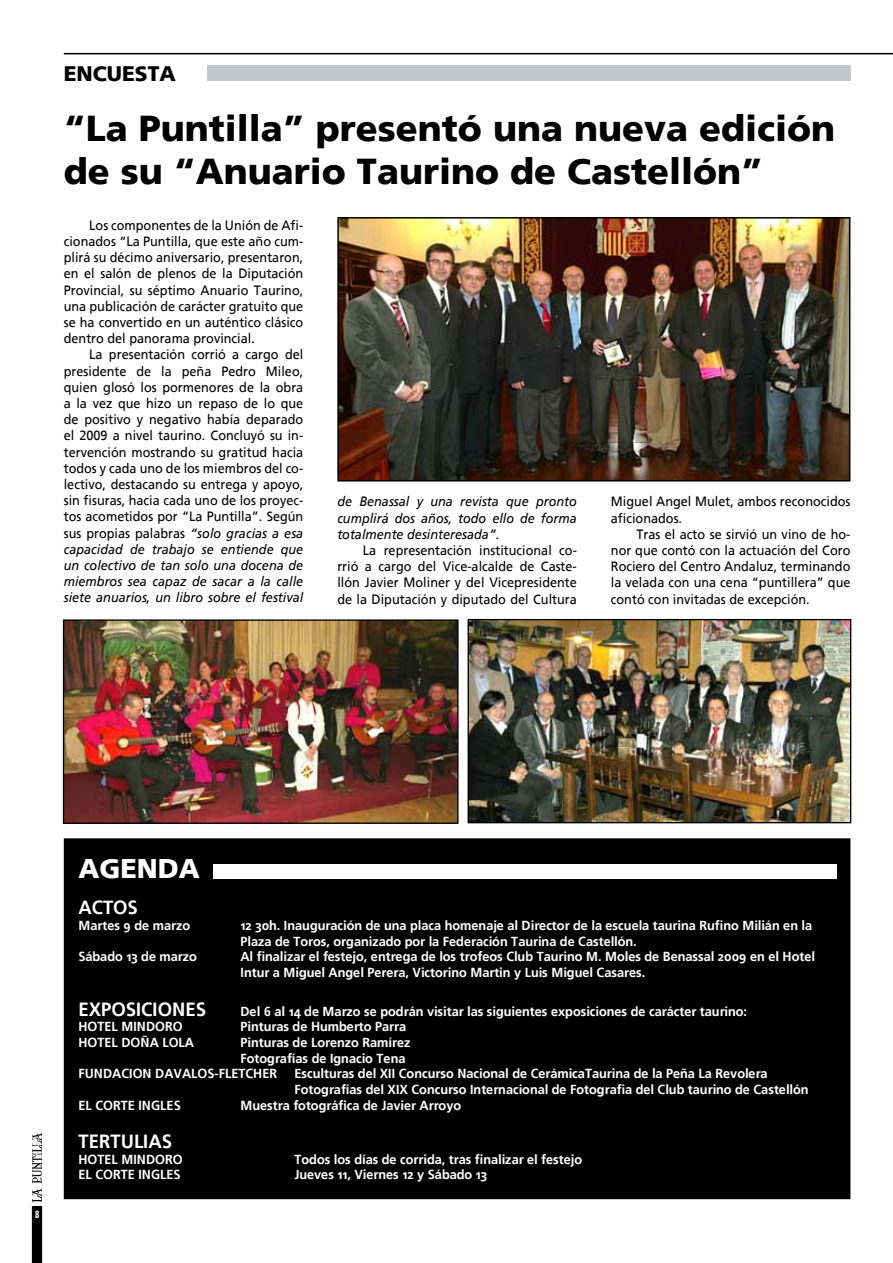
<style>
.page{position:relative;width:893px;height:1263px;background:#fff}
.page>*{position:absolute;margin:0;border:0;box-sizing:border-box;transform-origin:0 0}
.t1{font:900 36px/43.2px "Frutiger";color:#000}
.t2{font:900 27px "Frutiger";color:#fff}
.t3{font:900 21px "Frutiger";color:#000}
.t4{font:700 19.05px "Frutiger Linotype";color:#fff}
.t5{font:700 18.9px "Frutiger Linotype";color:#fff}
.t6{font:13.5px/16.2px "Frutiger";color:#000;text-align:justify;scale:.94 1}
.t7{font:italic 13.5px/16.2px "Frutiger";color:#000;text-align:justify;scale:.94 1}
.t8{font:700 13.05px/15.6px "Frutiger Linotype";color:#fff}
.t9{font:900 10.5px "Frutiger";color:#fff;scale:.65 1}
.s1{font-style:italic}
</style>
<div class="page">
<hr style="left:64px;top:53px;width:829px;height:1px;background:#000">
<svg style="left:31px;top:1132px;width:12px;height:131px"></svg>
<div style="left:207px;top:66px;width:643px;height:15px;background:#c6c7c8"></div>
<div style="left:65px;top:840px;width:784px;height:358px;background:#000"></div>
<div style="left:64px;top:838px;width:786px;height:361px;border:3px solid #000"></div>
<div style="left:213px;top:864px;width:624px;height:14px;background:#fff"></div>
<img style="left:340px;top:220px;width:507px;height:258px">
<div style="left:337px;top:217px;width:513px;height:264px;border:2px solid #000"></div>
<img style="left:65px;top:621px;width:392px;height:201px">
<div style="left:63px;top:619px;width:396px;height:205px;border:1px solid #000"></div>
<img style="left:470px;top:621px;width:379px;height:200px">
<div style="left:468px;top:619px;width:383px;height:204px;border:1px solid #000"></div>
<h3 class="t3" style="left:64px;top:61px;width:114px">ENCUESTA</h3>
<h1 class="t1" style="left:64px;top:106px;width:773px">“La Puntilla” presentó una nueva edición de su “Anuario Taurino de Castellón”</h1>
<p class="t6" style="left:64px;top:217px;width:256px;text-indent:26px">Los componentes de la Unión de Afi&shy;cionados “La Puntilla, que este año cum&shy;plirá su décimo aniversario, presentaron, en el salón de plenos de la Diputación Provincial, su séptimo Anuario Taurino, una publicación de carácter gratuito que se ha convertido en un auténtico clásico dentro del panorama provincial.</p>
<p class="t6" style="left:64px;top:346px;width:256px;text-indent:26px">La presentación corrió a cargo del presidente de la peña Pedro Mileo, quien glosó los pormenores de la obra a la vez que hizo un repaso de lo que de positivo y negativo había deparado el 2009 a nivel taurino. Concluyó su in&shy;tervención mostrando su gratitud hacia todos y cada uno de los miembros del co&shy;lectivo, destacando su entrega y apoyo, sin fisuras, hacia cada uno de los proyec&shy;tos acometidos por “La Puntilla”. Según sus propias palabras <span class="s1">“solo gracias a esa capacidad de trabajo se entiende que un colectivo de tan solo una docena de miembros sea capaz de sacar a la calle siete anuarios, un libro sobre el festival</span></p>
<p class="t7" style="left:337px;top:493px;width:256px">de Benassal y una revista que pronto cumplirá dos años, todo ello de forma totalmente desinteresada”.</p>
<p class="t6" style="left:337px;top:542px;width:256px;text-indent:26px">La representación institucional co&shy;rrió a cargo del Vice-alcalde de Caste&shy;llón Javier Moliner y del Vicepresidente de la Diputación y diputado del Cultura</p>
<p class="t6" style="left:611px;top:493px;width:256px">Miguel Angel Mulet, ambos reconocidos aficionados.</p>
<p class="t6" style="left:611px;top:526px;width:256px;text-indent:26px">Tras el acto se sirvió un vino de ho&shy;nor que contó con la actuación del Coro Rociero del Centro Andaluz, terminando la velada con una cena “puntillera” que contó con invitadas de excepción.</p>
<p class="t9" style="left:35px;top:1207px;width:8px">8</p>
<h2 class="t2" style="left:78px;top:852px;width:123px">AGENDA</h2>
<h3 class="t5" style="left:78px;top:896px;width:61px">ACTOS</h3>
<p class="t8" style="left:78px;top:917px;width:113px">Martes 9 de marzo</p>
<p class="t8" style="left:240px;top:917px;width:573px">12 30h. Inauguración de una placa homenaje al Director de la escuela taurina Rufino Milián en la<br>Plaza de Toros, organizado por la Federación Taurina de Castellón.</p>
<p class="t8" style="left:78px;top:949px;width:120px">Sábado 13 de marzo</p>
<p class="t8" style="left:240px;top:949px;width:576px">Al finalizar el festejo, entrega de los trofeos Club Taurino M. Moles de Benassal 2009 en el Hotel<br>Intur a Miguel Angel Perera, Victorino Martin y Luis Miguel Casares.</p>
<h3 class="t4" style="left:78px;top:997px;width:129px">EXPOSICIONES</h3>
<p class="t8" style="left:240px;top:1003px;width:508px">Del 6 al 14 de Marzo se podrán visitar las siguientes exposiciones de carácter taurino:</p>
<p class="t8" style="left:78px;top:1019px;width:106px">HOTEL MINDORO</p>
<p class="t8" style="left:240px;top:1019px;width:167px">Pinturas de Humberto Parra</p>
<p class="t8" style="left:78px;top:1034px;width:117px">HOTEL DOÑA LOLA</p>
<p class="t8" style="left:240px;top:1034px;width:171px">Pinturas de Lorenzo Ramírez</p>
<p class="t8" style="left:240px;top:1050px;width:167px">Fotografías de Ignacio Tena</p>
<p class="t8" style="left:78px;top:1066px;width:200px">FUNDACION DAVALOS-FLETCHER</p>
<p class="t8" style="left:294px;top:1066px;width:516px">Esculturas del XII Concurso Nacional de CerámicaTaurina de la Peña La Revolera<br>Fotografías del XIX Concurso Internacional de Fotografia del Club taurino de Castellón</p>
<p class="t8" style="left:78px;top:1097px;width:104px">EL CORTE INGLES</p>
<p class="t8" style="left:240px;top:1097px;width:222px">Muestra fotográfica de Javier Arroyo</p>
<h3 class="t4" style="left:78px;top:1130px;width:95px">TERTULIAS</h3>
<p class="t8" style="left:78px;top:1151px;width:106px">HOTEL MINDORO</p>
<p class="t8" style="left:294px;top:1151px;width:289px">Todos los días de corrida, tras finalizar el festejo</p>
<p class="t8" style="left:78px;top:1167px;width:104px">EL CORTE INGLES</p>
<p class="t8" style="left:294px;top:1167px;width:194px">Jueves 11, Viernes 12 y Sábado 13</p>
</div>
